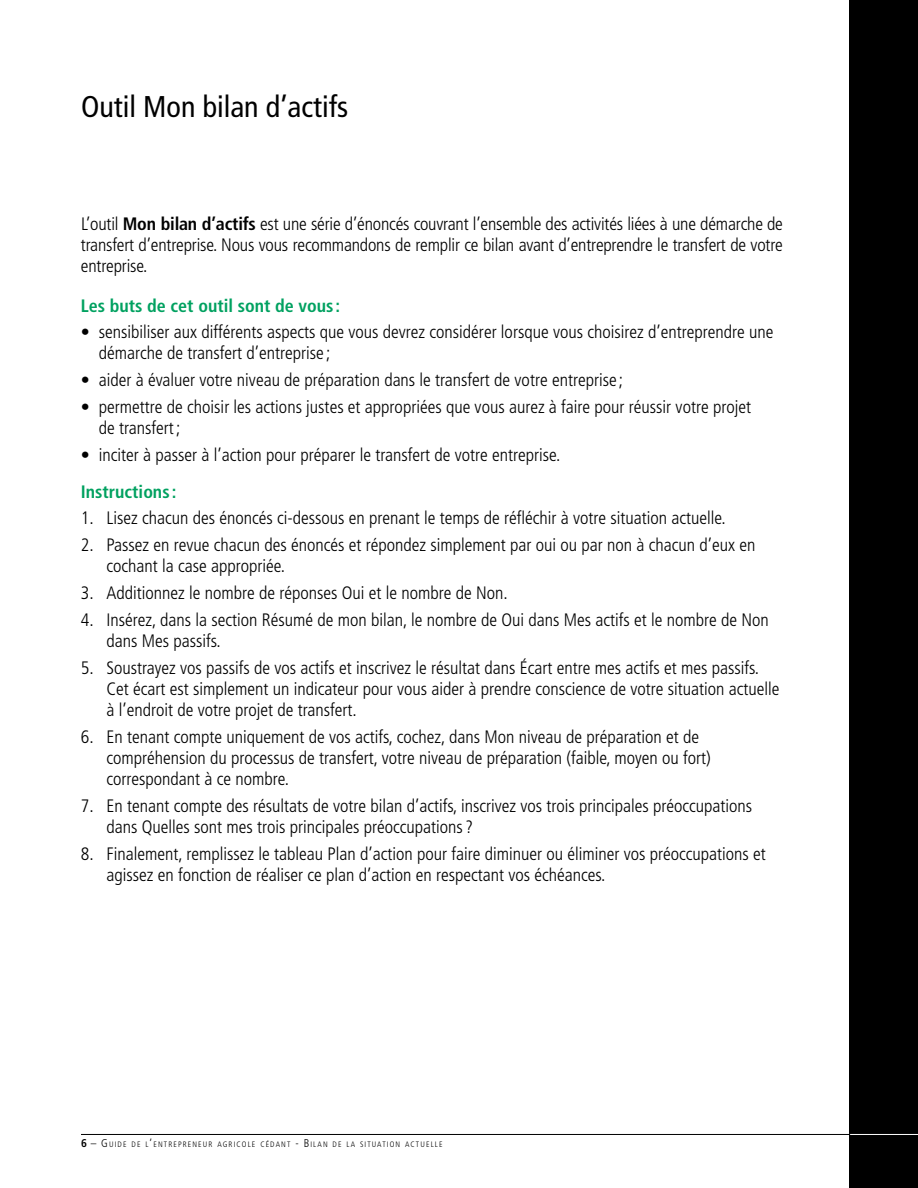
<style>
.page{position:relative;width:918px;height:1188px;background:#fff}
.page>*{position:absolute;margin:0;border:0;box-sizing:border-box;transform-origin:0 0}
.t1{font:condensed 30px "Frutiger";color:#000}
.t2{font:300 condensed 18px/21px "Frutiger";color:#000}
.t3{font:700 condensed 18px "Frutiger";color:#00a160}
.t4{font:300 condensed 7.8px "Frutiger";letter-spacing:.145em;color:#000}
.s1{font-weight:700}
.s2{font-weight:700;font-size:11.25px}
.s3{font-size:11.25px}
</style>
<div class="page">
<div style="left:850px;top:0;width:68px;height:1188px;background:#000"></div>
<hr style="left:849px;top:1134px;width:69px;height:1px;background:#fff">
<hr style="left:81px;top:1134px;width:769px;height:1px;background:#000">
<h1 class="t1" style="left:81px;top:89px;width:269px">Outil Mon bilan d’actifs</h1>
<p class="t2" style="left:81px;top:213px;width:704px;text-align:justify">L’outil <span class="s1">Mon bilan d’actifs</span> est une série d’énoncés couvrant l’ensemble des activités liées à une démarche de transfert d’entreprise. Nous vous recommandons de remplir ce bilan avant d’entreprendre le transfert de votre entreprise.</p>
<p class="t3" style="left:81px;top:295px;width:261px">Les buts de cet outil sont de vous :</p>
<p class="t2" style="left:99px;top:321px;width:676px;text-indent:-18px">• sensibiliser aux différents aspects que vous devrez considérer lorsque vous choisirez d’entreprendre une démarche de transfert d’entreprise ;</p>
<p class="t2" style="left:81px;top:369px;width:544px">• aider à évaluer votre niveau de préparation dans le transfert de votre entreprise ;</p>
<p class="t2" style="left:99px;top:396px;width:654px;text-indent:-18px">• permettre de choisir les actions justes et appropriées que vous aurez à faire pour réussir votre projet de transfert;</p>
<p class="t2" style="left:81px;top:444px;width:481px">• inciter à passer à l’action pour préparer le transfert de votre entreprise.</p>
<p class="t3" style="left:81px;top:481px;width:97px">Instructions :</p>
<p class="t2" style="left:81px;top:507px;width:646px">1. Lisez chacun des énoncés ci-dessous en prenant le temps de réfléchir à votre situation actuelle.</p>
<p class="t2" style="left:106px;top:534px;width:650px;text-indent:-26px">2. Passez en revue chacun des énoncés et répondez simplement par oui ou par non à chacun d’eux en cochant la case appropriée.</p>
<p class="t2" style="left:81px;top:582px;width:428px">3. Additionnez le nombre de réponses Oui et le nombre de Non.</p>
<p class="t2" style="left:106px;top:609px;width:664px;text-indent:-26px">4. Insérez, dans la section Résumé de mon bilan, le nombre de Oui dans Mes actifs et le nombre de Non dans Mes passifs.</p>
<p class="t2" style="left:106px;top:657px;width:675px;text-indent:-26px">5. Soustrayez vos passifs de vos actifs et inscrivez le résultat dans Écart entre mes actifs et mes passifs.<br>Cet écart est simplement un indicateur pour vous aider à prendre conscience de votre situation actuelle à l’endroit de votre projet de transfert.</p>
<p class="t2" style="left:106px;top:726px;width:606px;text-indent:-26px">6. En tenant compte uniquement de vos actifs, cochez, dans Mon niveau de préparation et de compréhension du processus de transfert, votre niveau de préparation (faible, moyen ou fort) correspondant à ce nombre.</p>
<p class="t2" style="left:106px;top:795px;width:647px;text-indent:-26px">7. En tenant compte des résultats de votre bilan d’actifs, inscrivez vos trois principales préoccupations dans Quelles sont mes trois principales préoccupations ?</p>
<p class="t2" style="left:106px;top:843px;width:661px;text-indent:-26px">8. Finalement, remplissez le tableau Plan d’action pour faire diminuer ou éliminer vos préoccupations et agissez en fonction de réaliser ce plan d’action en respectant vos échéances.</p>
<p class="t4" style="left:81px;top:1140px;width:363px"><span class="s2">6</span> <span class="s3">–</span> <span class="s3">G</span>UIDE DE L<span class="s3">’</span>ENTREPRENEUR AGRICOLE CÉDANT <span class="s3">- B</span>ILAN DE LA SITUATION ACTUELLE</p>
</div>
